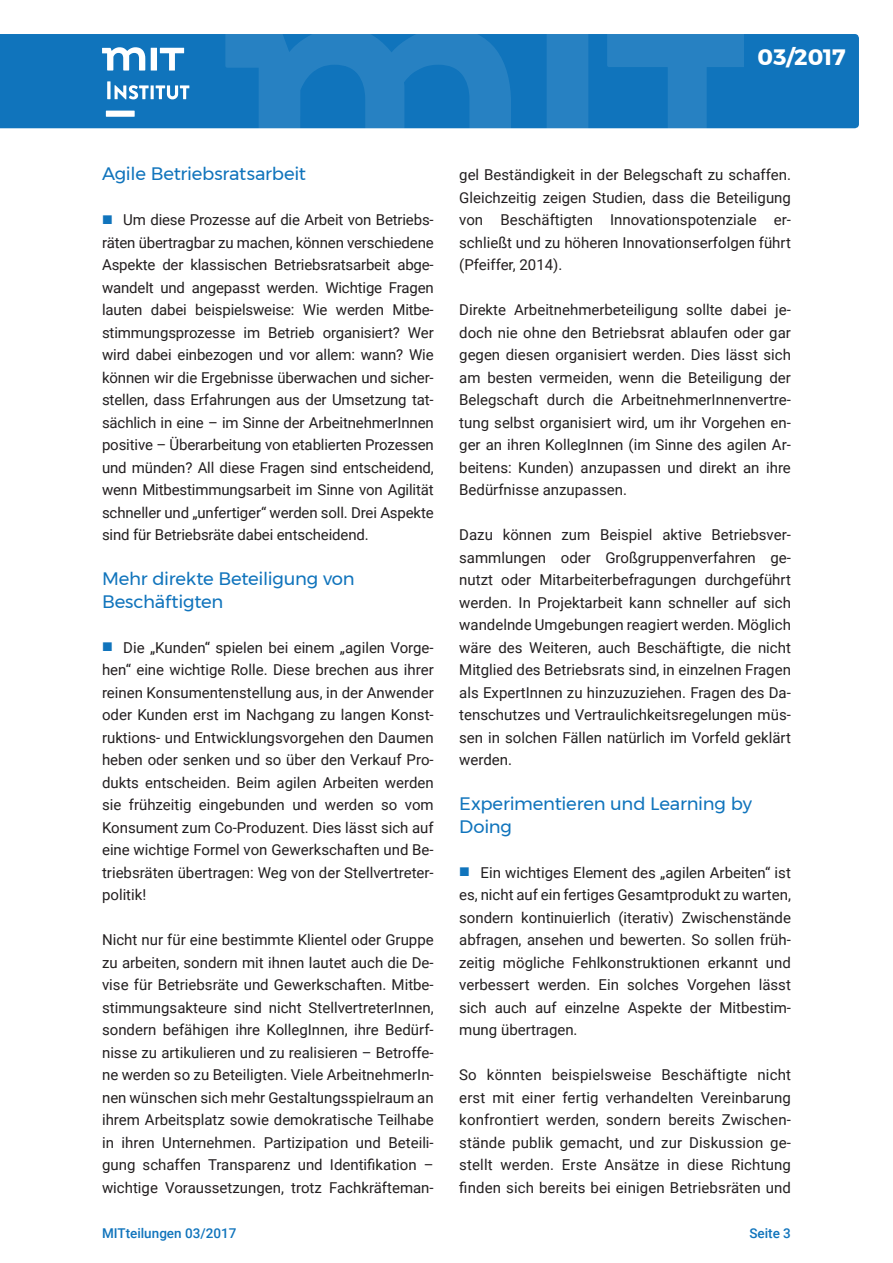
<style>
.page{position:relative;width:893px;height:1263px;background:#fff}
.page>*{position:absolute;margin:0;border:0;box-sizing:border-box;transform-origin:0 0}
.t1{font:700 22.2px "Montserrat";color:#fff}
.Zwischenüberschrift{font:18px/22.5px "Montserrat";letter-spacing:-.015em;color:#1074bc}
.body{font:15px/22.5px "Roboto";color:#231f20;text-align:justify}
.t2{font:500 13.5px "Roboto";color:#1074bc}
</style>
<div class="page">
<div style="left:0;top:34px;width:859px;height:94px;background:#1074bc"></div>
<svg style="left:607px;top:34px;width:136px;height:95px;background:#1e7bbf"></svg>
<div style="left:547px;top:34px;width:41px;height:95px;background:#2781c2"></div>
<svg style="left:225px;top:34px;width:286px;height:95px;background:#1f7cc0"></svg>
<svg style="left:107px;top:81px;width:82px;height:18px"></svg>
<svg style="left:151px;top:48px;width:33px;height:23px"></svg>
<svg style="left:102px;top:47px;width:43px;height:24px"></svg>
<svg style="left:106px;top:111px;width:29px;height:6px"></svg>
<p class="t1" style="left:757px;top:39px;width:90px">03/2017</p>
<p class="Zwischenüberschrift" style="left:102px;top:162px;width:205px">Agile Betriebsratsarbeit</p>
<p class="body" style="left:102px;top:208px;width:333px;text-indent:21px">Um diese Prozesse auf die Arbeit von Betriebs&shy;räten übertragbar zu machen, können verschiedene Aspekte der klassischen Betriebsratsarbeit abge&shy;wandelt und angepasst werden. Wichtige Fragen lauten dabei beispielsweise: Wie werden Mitbe&shy;stimmungsprozesse im Betrieb organisiert? Wer wird dabei einbezogen und vor allem: wann? Wie können wir die Ergebnisse überwachen und sicher&shy;stellen, dass Erfahrungen aus der Umsetzung tat&shy;sächlich in eine – im Sinne der ArbeitnehmerInnen positive – Überarbeitung von etablierten Prozessen und münden? All diese Fragen sind entscheidend, wenn Mitbestimmungsarbeit im Sinne von Agilität schneller und „unfertiger“ werden soll. Drei Aspekte sind für Betriebsräte dabei entscheidend.</p>
<p class="Zwischenüberschrift" style="left:102px;top:567px;width:254px">Mehr direkte Beteiligung von<br>Beschäftigten</p>
<p class="body" style="left:102px;top:635px;width:333px;text-indent:21px">Die „Kunden“ spielen bei einem „agilen Vorge&shy;hen“ eine wichtige Rolle. Diese brechen aus ihrer reinen Konsumentenstellung aus, in der Anwender oder Kunden erst im Nachgang zu langen Konst&shy;ruktions- und Entwicklungsvorgehen den Daumen heben oder senken und so über den Verkauf Pro&shy;dukts entscheiden. Beim agilen Arbeiten werden sie frühzeitig eingebunden und werden so vom Konsument zum Co-Produzent. Dies lässt sich auf eine wichtige Formel von Gewerkschaften und Be&shy;triebsräten übertragen: Weg von der Stellvertreter&shy;politik!</p>
<p class="body" style="left:102px;top:928px;width:333px">Nicht nur für eine bestimmte Klientel oder Gruppe zu arbeiten, sondern mit ihnen lautet auch die De&shy;vise für Betriebsräte und Gewerkschaften. Mitbe&shy;stimmungsakteure sind nicht StellvertreterInnen, sondern befähigen ihre KollegInnen, ihre Bedürf&shy;nisse zu artikulieren und zu realisieren – Betroffe&shy;ne werden so zu Beteiligten. Viele ArbeitnehmerIn&shy;nen wünschen sich mehr Gestaltungsspielraum an ihrem Arbeitsplatz sowie demokratische Teilhabe in ihren Unternehmen. Partizipation und Beteili&shy;gung schaffen Transparenz und Identifikation – wichtige Voraussetzungen, trotz Fachkräfteman-</p>
<p class="body" style="left:459px;top:163px;width:333px">gel Beständigkeit in der Belegschaft zu schaffen.<br>Gleichzeitig zeigen Studien, dass die Beteiligung von Beschäftigten Innovationspotenziale er&shy;schließt und zu höheren Innovationserfolgen führt (Pfeiffer, 2014).</p>
<p class="body" style="left:459px;top:298px;width:333px">Direkte Arbeitnehmerbeteiligung sollte dabei je&shy;doch nie ohne den Betriebsrat ablaufen oder gar gegen diesen organisiert werden. Dies lässt sich am besten vermeiden, wenn die Beteiligung der Belegschaft durch die ArbeitnehmerInnenvertre&shy;tung selbst organisiert wird, um ihr Vorgehen en&shy;ger an ihren KollegInnen (im Sinne des agilen Ar&shy;beitens: Kunden) anzupassen und direkt an ihre Bedürfnisse anzupassen.</p>
<p class="body" style="left:459px;top:523px;width:333px">Dazu können zum Beispiel aktive Betriebsver&shy;sammlungen oder Großgruppenverfahren ge&shy;nutzt oder Mitarbeiterbefragungen durchgeführt werden. In Projektarbeit kann schneller auf sich wandelnde Umgebungen reagiert werden. Möglich wäre des Weiteren, auch Beschäftigte, die nicht Mitglied des Betriebsrats sind, in einzelnen Fragen als ExpertInnen zu hinzuzuziehen. Fragen des Da&shy;tenschutzes und Vertraulichkeitsregelungen müs&shy;sen in solchen Fällen natürlich im Vorfeld geklärt werden.</p>
<p class="Zwischenüberschrift" style="left:459px;top:792px;width:294px">Experimentieren und Learning by<br>Doing</p>
<p class="body" style="left:459px;top:860px;width:333px;text-indent:21px">Ein wichtiges Element des „agilen Arbeiten“ ist es, nicht auf ein fertiges Gesamtprodukt zu warten, sondern kontinuierlich (iterativ) Zwischenstände abfragen, ansehen und bewerten. So sollen früh&shy;zeitig mögliche Fehlkonstruktionen erkannt und verbessert werden. Ein solches Vorgehen lässt sich auch auf einzelne Aspekte der Mitbestim&shy;mung übertragen.</p>
<p class="body" style="left:459px;top:1063px;width:333px">So könnten beispielsweise Beschäftigte nicht erst mit einer fertig verhandelten Vereinbarung konfrontiert werden, sondern bereits Zwischen&shy;stände publik gemacht, und zur Diskussion ge&shy;stellt werden. Erste Ansätze in diese Richtung finden sich bereits bei einigen Betriebsräten und</p>
<p class="t2" style="left:102px;top:1223px;width:136px">MITteilungen 03/2017</p>
<p class="t2" style="left:749px;top:1223px;width:43px">Seite 3</p>
</div>
